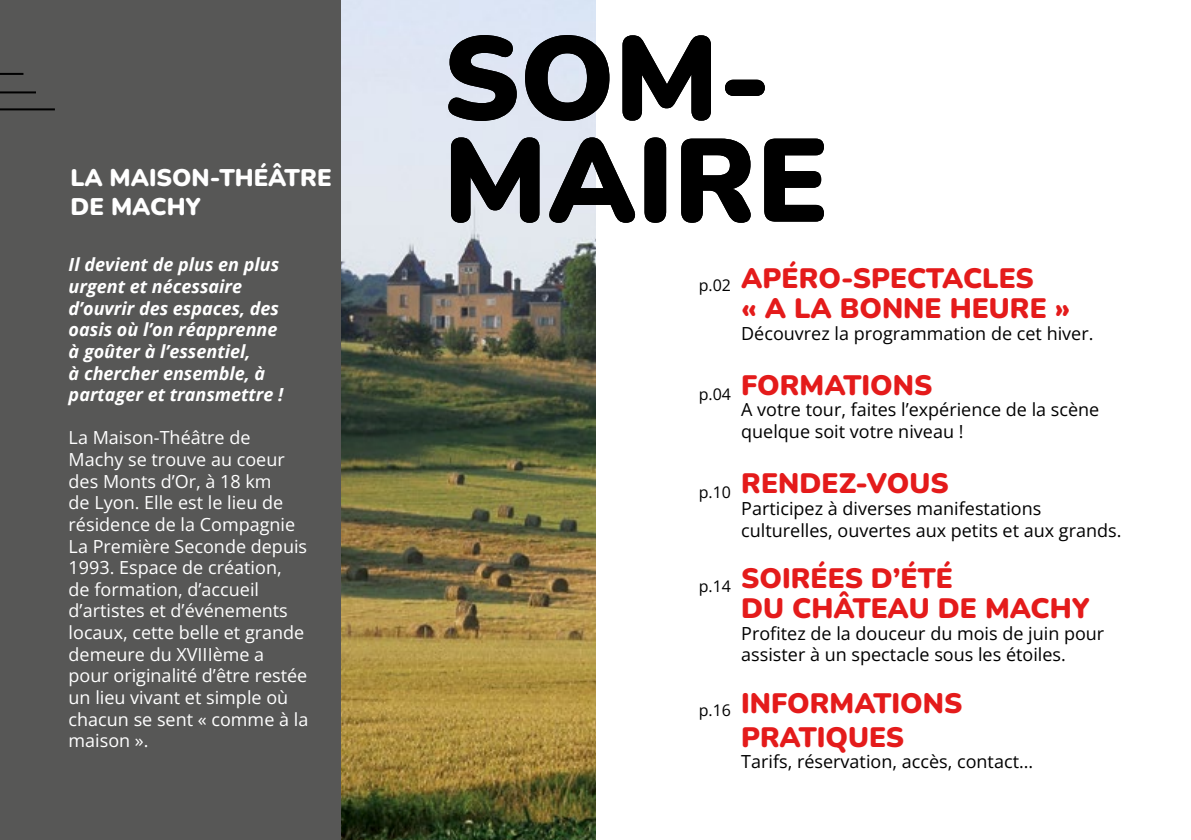
<style>
.page{position:relative;width:1191px;height:840px;background:#fff}
.page>*{position:absolute;margin:0;border:0;box-sizing:border-box;transform-origin:0 0}
.t1{font:200 117.6px/102px "Nunito";color:#000}
.t2{font:200 28px/30px "Nunito";color:#e41b1b}
.t3{font:200 24px/28.8px "Nunito";color:#fff}
.t4{font:18px/21.6px "Open Sans";color:#fff}
.t5{font:18px/21.6px "Open Sans";color:#000}
.t6{font:italic 700 18px/21.6px "Open Sans";color:#fff}
.t7{font:16px "Open Sans";color:#000}
</style>
<div class="page">
<div style="left:0;top:0;width:360px;height:839px;background:#575756"></div>
<hr style="left:0;top:73px;width:23px;height:2px;background:#000">
<hr style="left:0;top:91px;width:36px;height:2px;background:#000">
<hr style="left:0;top:108px;width:55px;height:2px;background:#000">
<img style="left:342px;top:0;width:253px;height:839px">
<h3 class="t3" style="left:71px;top:162px;width:263px">LA MAISON-THÉÂTRE<br>DE MACHY</h3>
<p class="t6" style="left:69px;top:253px;width:216px">Il devient de plus en plus urgent et nécessaire d’ouvrir des espaces, des oasis où l’on réapprenne à goûter à l’essentiel,<br>à chercher ensemble, à partager et transmettre !</p>
<p class="t4" style="left:69px;top:426px;width:241px">La Maison-Théâtre de<br>Machy se trouve au coeur des Monts d’Or, à 18 km<br>de Lyon. Elle est le lieu de résidence de la Compagnie<br>La Première Seconde depuis<br>1993. Espace de création,<br>de formation, d’accueil d’artistes et d’événements locaux, cette belle et grande demeure du XVIIIème a pour originalité d’être restée un lieu vivant et simple où chacun se sent « comme à la maison ».</p>
<h1 class="t1" style="left:443px;top:23px;width:387px">SOM-<br>MAIRE</h1>
<h2 class="t2" style="left:741px;top:262px;width:331px;text-indent:-43px"><sub>p.02</sub> APÉRO-SPECTACLES<br>« A LA BONNE HEURE »</h2>
<p class="t5" style="left:741px;top:321px;width:354px">Découvrez la programmation de cet hiver.</p>
<h2 class="t2" style="left:741px;top:369px;width:193px">FORMATIONS</h2>
<p class="t5" style="left:741px;top:398px;width:360px">A votre tour, faites l’expérience de la scène quelque soit votre niveau !</p>
<h2 class="t2" style="left:741px;top:467px;width:209px">RENDEZ-VOUS</h2>
<p class="t5" style="left:741px;top:497px;width:382px">Participez à diverses manifestations culturelles, ouvertes aux petits et aux grands.</p>
<h2 class="t2" style="left:741px;top:562px;width:350px">SOIRÉES D’ÉTÉ<br>DU CHÂTEAU DE MACHY</h2>
<p class="t5" style="left:741px;top:621px;width:364px">Profitez de la douceur du mois de juin pour assister à un spectacle sous les étoiles.</p>
<h2 class="t2" style="left:741px;top:685px;width:223px;line-height:33.6px">INFORMATIONS<br>PRATIQUES</h2>
<p class="t5" style="left:741px;top:750px;width:293px">Tarifs, réservation, accès, contact...</p>
<p class="t7" style="left:698px;top:382px;width:34px">p.04</p>
<p class="t7" style="left:698px;top:481px;width:34px">p.10</p>
<p class="t7" style="left:698px;top:574px;width:34px">p.14</p>
<p class="t7" style="left:698px;top:699px;width:34px">p.16</p>
</div>
